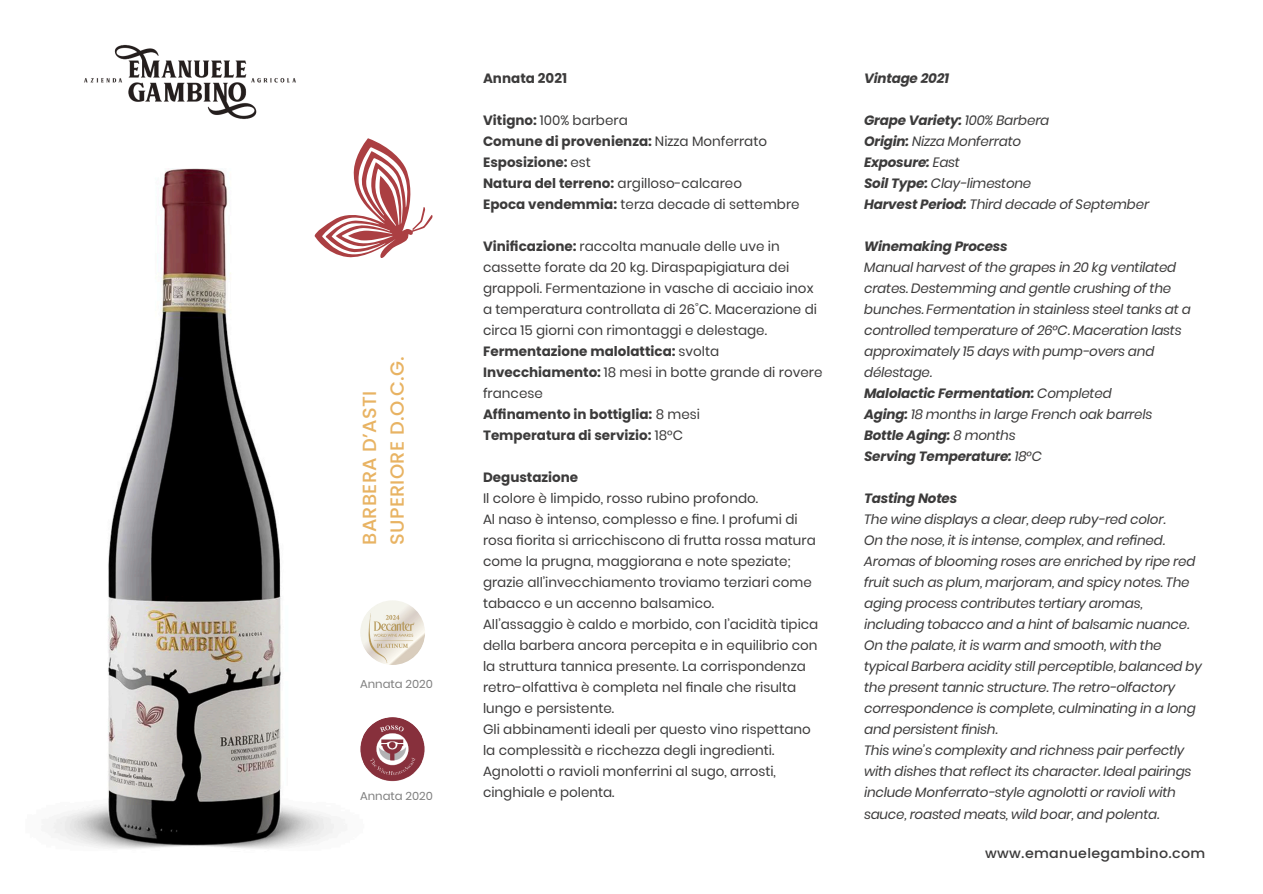
<style>
.page{position:relative;width:1263px;height:894px;background:#fff}
.page>*{position:absolute;margin:0;border:0;box-sizing:border-box;transform-origin:0 0}
.t1{font:500 19.05px "Poppins";letter-spacing:.015em;color:#e8b363}
.t2{font:italic 13.5px "Poppins";letter-spacing:-.015em;color:#3c3b3b}
.t3{font:13.5px "Poppins";color:#3c3b3b}
.t4{font:700 13.5px "Poppins";color:#3c3b3b}
.t5{font:italic 700 13.5px "Poppins";letter-spacing:-.015em;color:#3c3b3b}
.t6{font:500 13.5px "Poppins";letter-spacing:.02em;color:#3c3b3b;scale:1.06 1}
.t7{font:11.4px "Poppins";color:#808080}
.s1{font-weight:700}
.s2{font-weight:400}
</style>
<div class="page">
<img style="left:51px;top:168px;width:374px;height:681px">
<img style="left:361px;top:600px;width:64px;height:64px;border-radius:50%">
<img style="left:361px;top:716px;width:64px;height:65px;border-radius:50%">
<svg style="left:314px;top:138px;width:119px;height:121px"></svg>
<img style="left:84px;top:44px;width:212px;height:75px">
<p class="t1" style="left:356px;top:544px;width:156px;rotate:-90deg">BARBERA D’ASTI</p>
<p class="t1" style="left:384px;top:544px;width:190px;rotate:-90deg">SUPERIORE D.O.C.G.</p>
<p class="t7" style="left:360px;top:675px;width:74px">Annata 2020</p>
<p class="t7" style="left:360px;top:787px;width:74px">Annata 2020</p>
<p class="t4" style="left:483px;top:69px;width:86px">Annata 2021</p>
<p class="t3" style="left:483px;top:111px;width:146px"><span class="s1">Vitigno:</span> 100% barbera</p>
<p class="t4" style="left:483px;top:132px;width:286px">Comune di provenienza: <span class="s2">Nizza Monferrato</span></p>
<p class="t4" style="left:483px;top:153px;width:109px">Esposizione: <span class="s2">est</span></p>
<p class="t3" style="left:483px;top:174px;width:260px"><span class="s1">Natura del terreno:</span> argilloso-calcareo</p>
<p class="t3" style="left:483px;top:195px;width:318px"><span class="s1">Epoca vendemmia:</span> terza decade di settembre</p>
<p class="t3" style="left:483px;top:237px;width:298px"><span class="s1">Vinificazione:</span> raccolta manuale delle uve in</p>
<p class="t3" style="left:483px;top:258px;width:308px">cassette forate da 20 kg. Diraspapigiatura dei</p>
<p class="t3" style="left:483px;top:279px;width:332px">grappoli. Fermentazione in vasche di acciaio inox</p>
<p class="t3" style="left:483px;top:300px;width:335px">a temperatura controllata di 26˚C. Macerazione di</p>
<p class="t3" style="left:483px;top:321px;width:285px">circa 15 giorni con rimontaggi e delestage.</p>
<p class="t4" style="left:483px;top:342px;width:238px">Fermentazione malolattica: <span class="s2">svolta</span></p>
<p class="t3" style="left:483px;top:363px;width:341px"><span class="s1">Invecchiamento:</span> 18 mesi in botte grande di rovere</p>
<p class="t3" style="left:483px;top:384px;width:61px">francese</p>
<p class="t4" style="left:483px;top:405px;width:218px">Affinamento in bottiglia: <span class="s2">8 mesi</span></p>
<p class="t4" style="left:483px;top:426px;width:202px">Temperatura di servizio: <span class="s2">18°C</span></p>
<p class="t4" style="left:483px;top:468px;width:97px">Degustazione</p>
<p class="t3" style="left:483px;top:489px;width:277px">Il colore è limpido, rosso rubino profondo.</p>
<p class="t3" style="left:483px;top:510px;width:316px">Al naso è intenso, complesso e fine. I profumi di</p>
<p class="t3" style="left:483px;top:531px;width:334px">rosa fiorita si arricchiscono di frutta rossa matura</p>
<p class="t3" style="left:483px;top:552px;width:309px">come la prugna, maggiorana e note speziate;</p>
<p class="t3" style="left:483px;top:573px;width:330px">grazie all’invecchiamento troviamo terziari come</p>
<p class="t3" style="left:483px;top:594px;width:233px">tabacco e un accenno balsamico.</p>
<p class="t3" style="left:483px;top:615px;width:337px">All’assaggio è caldo e morbido, con l’acidità tipica</p>
<p class="t3" style="left:483px;top:636px;width:336px">della barbera ancora percepita e in equilibrio con</p>
<p class="t3" style="left:483px;top:657px;width:324px">la struttura tannica presente. La corrispondenza</p>
<p class="t3" style="left:483px;top:678px;width:315px">retro-olfattiva è completa nel finale che risulta</p>
<p class="t3" style="left:483px;top:699px;width:133px">lungo e persistente.</p>
<p class="t3" style="left:483px;top:720px;width:329px">Gli abbinamenti ideali per questo vino rispettano</p>
<p class="t3" style="left:483px;top:741px;width:293px">la complessità e ricchezza degli ingredienti.</p>
<p class="t3" style="left:483px;top:762px;width:294px">Agnolotti o ravioli monferrini al sugo, arrosti,</p>
<p class="t3" style="left:483px;top:783px;width:133px">cinghiale e polenta.</p>
<p class="t5" style="left:864px;top:69px;width:87px">Vintage 2021</p>
<p class="t5" style="left:864px;top:111px;width:187px">Grape Variety: <span class="s2">100% Barbera</span></p>
<p class="t2" style="left:864px;top:132px;width:159px"><span class="s1">Origin:</span> Nizza Monferrato</p>
<p class="t5" style="left:864px;top:153px;width:97px">Exposure: <span class="s2">East</span></p>
<p class="t2" style="left:864px;top:174px;width:169px"><span class="s1">Soil Type:</span> Clay-limestone</p>
<p class="t2" style="left:864px;top:195px;width:287px"><span class="s1">Harvest Period:</span> Third decade of September</p>
<p class="t5" style="left:864px;top:237px;width:145px">Winemaking Process</p>
<p class="t2" style="left:864px;top:258px;width:314px">Manual harvest of the grapes in 20 kg ventilated</p>
<p class="t2" style="left:864px;top:279px;width:309px">crates. Destemming and gentle crushing of the</p>
<p class="t2" style="left:864px;top:300px;width:328px">bunches. Fermentation in stainless steel tanks at a</p>
<p class="t2" style="left:864px;top:321px;width:319px">controlled temperature of 26°C. Maceration lasts</p>
<p class="t2" style="left:864px;top:342px;width:292px">approximately 15 days with pump-overs and</p>
<p class="t2" style="left:864px;top:363px;width:70px">délestage.</p>
<p class="t5" style="left:864px;top:384px;width:249px">Malolactic Fermentation: <span class="s2">Completed</span></p>
<p class="t2" style="left:864px;top:405px;width:290px"><span class="s1">Aging:</span> 18 months in large French oak barrels</p>
<p class="t5" style="left:864px;top:426px;width:153px">Bottle Aging: <span class="s2">8 months</span></p>
<p class="t5" style="left:864px;top:447px;width:180px">Serving Temperature: <span class="s2">18°C</span></p>
<p class="t5" style="left:864px;top:489px;width:95px">Tasting Notes</p>
<p class="t2" style="left:864px;top:510px;width:303px">The wine displays a clear, deep ruby-red color.</p>
<p class="t2" style="left:864px;top:531px;width:302px">On the nose, it is intense, complex, and refined.</p>
<p class="t2" style="left:864px;top:552px;width:333px">Aromas of blooming roses are enriched by ripe red</p>
<p class="t2" style="left:864px;top:573px;width:327px">fruit such as plum, marjoram, and spicy notes. The</p>
<p class="t2" style="left:864px;top:594px;width:280px">aging process contributes tertiary aromas,</p>
<p class="t2" style="left:864px;top:615px;width:327px">including tobacco and a hint of balsamic nuance.</p>
<p class="t2" style="left:864px;top:636px;width:299px">On the palate, it is warm and smooth, with the</p>
<p class="t2" style="left:864px;top:657px;width:339px">typical Barbera acidity still perceptible, balanced by</p>
<p class="t2" style="left:864px;top:678px;width:313px">the present tannic structure. The retro-olfactory</p>
<p class="t2" style="left:864px;top:699px;width:333px">correspondence is complete, culminating in a long</p>
<p class="t2" style="left:864px;top:720px;width:135px">and persistent finish.</p>
<p class="t2" style="left:864px;top:741px;width:322px">This wine’s complexity and richness pair perfectly</p>
<p class="t2" style="left:864px;top:762px;width:329px">with dishes that reflect its character. Ideal pairings</p>
<p class="t2" style="left:864px;top:783px;width:313px">include Monferrato-style agnolotti or ravioli with</p>
<p class="t2" style="left:864px;top:804px;width:297px">sauce, roasted meats, wild boar, and polenta.</p>
<p class="t6" style="left:985px;top:843px;width:209px">www.emanuelegambino.com</p>
</div>
